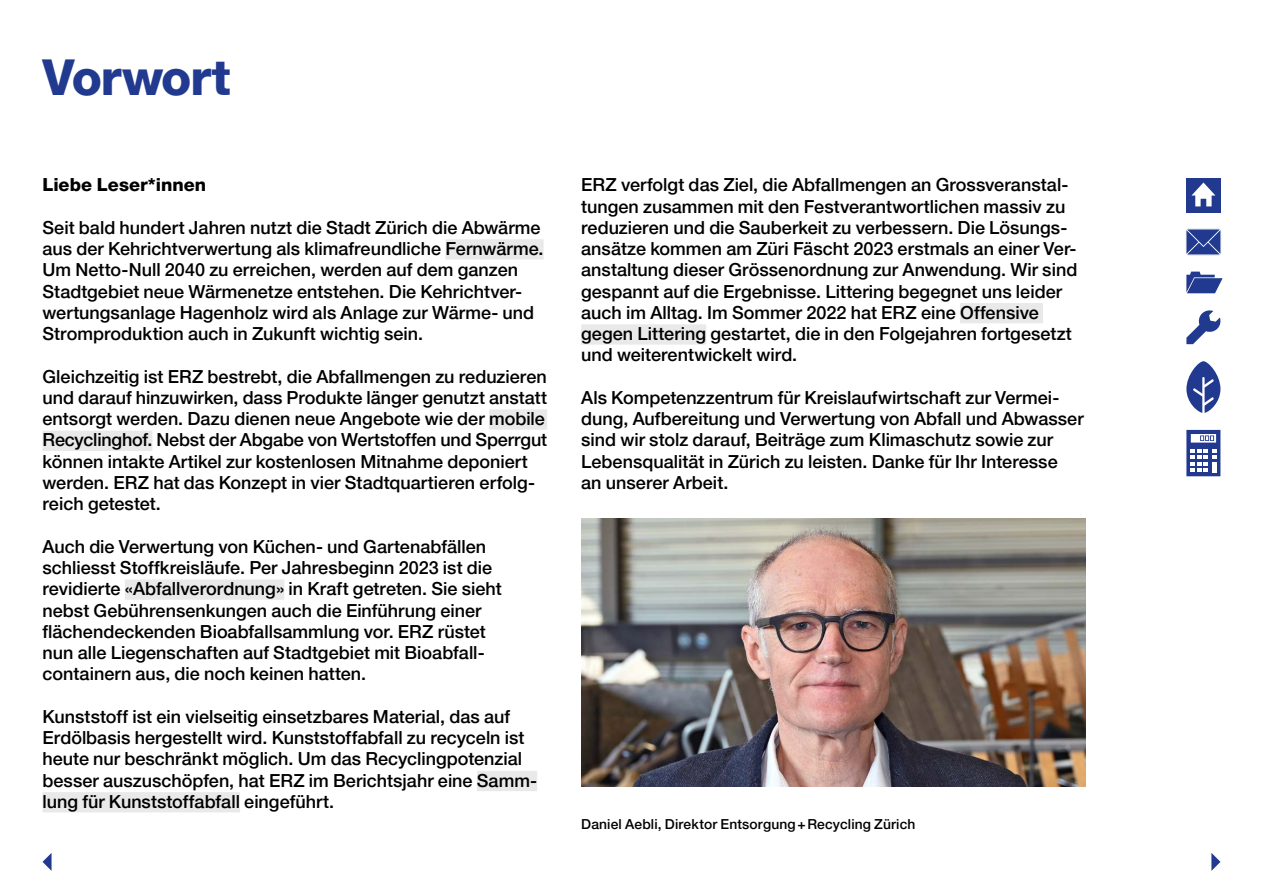
<style>
.page{position:relative;width:1263px;height:893px;background:#fff}
.page>*{position:absolute;margin:0;border:0;box-sizing:border-box;transform-origin:0 0}
.t1{font:800 49.5px "Helvetica Neue LT Pro";letter-spacing:-.025em;color:#213a8f}
.t2{font:500 18px/21.3px "Helvetica Neue LT Pro";color:#000}
.t3{font:800 18px "Helvetica Neue LT Pro";color:#000}
.t4{font:500 13.8px "Helvetica Neue LT Pro";letter-spacing:.01em;color:#000}
</style>
<div class="page">
<svg style="left:1186px;top:430px;width:34px;height:46px"></svg>
<svg style="left:1186px;top:361px;width:34px;height:52px"></svg>
<svg style="left:1186px;top:310px;width:35px;height:34px"></svg>
<svg style="left:1186px;top:271px;width:37px;height:23px"></svg>
<svg style="left:1185px;top:229px;width:36px;height:26px"></svg>
<div style="left:1186px;top:178px;width:34px;height:34px;background:#213a8f"></div>
<svg style="left:1191px;top:183px;width:24px;height:23px"></svg>
<div style="left:445px;top:239px;width:99px;height:21px;background:#e9e9e9"></div>
<div style="left:489px;top:409px;width:58px;height:21px;background:#e9e9e9"></div>
<div style="left:43px;top:431px;width:109px;height:20px;background:#e9e9e9"></div>
<div style="left:125px;top:579px;width:159px;height:21px;background:#e9e9e9"></div>
<div style="left:477px;top:771px;width:60px;height:20px;background:#e9e9e9"></div>
<div style="left:43px;top:792px;width:197px;height:20px;background:#e9e9e9"></div>
<div style="left:960px;top:303px;width:83px;height:20px;background:#e9e9e9"></div>
<div style="left:581px;top:324px;width:125px;height:21px;background:#e9e9e9"></div>
<img style="left:581px;top:519px;width:505px;height:268px">
<svg style="left:1211px;top:853px;width:9px;height:18px"></svg>
<svg style="left:43px;top:853px;width:9px;height:18px"></svg>
<h1 class="t1" style="left:43px;top:48px;width:190px">Vorwort</h1>
<p class="t3" style="left:43px;top:174px;width:165px">Liebe Leser*innen</p>
<p class="t2" style="left:43px;top:217px;width:503px">Seit bald hundert Jahren nutzt die Stadt Zürich die Abwärme aus der Kehrichtverwertung als klimafreundliche Fernwärme.<br>Um Netto-Null 2040 zu erreichen, werden auf dem ganzen Stadtgebiet neue Wärmenetze entstehen. Die Kehrichtver&shy;wertungsanlage Hagenholz wird als Anlage zur Wärme- und Stromproduktion auch in Zukunft wichtig sein.</p>
<p class="t2" style="left:43px;top:365px;width:506px">Gleichzeitig ist ERZ bestrebt, die Abfallmengen zu reduzieren und darauf hinzuwirken, dass Produkte länger genutzt anstatt entsorgt werden. Dazu dienen neue Angebote wie der mobile Recyclinghof. Nebst der Abgabe von Wertstoffen und Sperrgut können intakte Artikel zur kostenlosen Mitnahme deponiert werden. ERZ hat das Konzept in vier Stadtquartieren erfolg&shy;reich getestet.</p>
<p class="t2" style="left:43px;top:535px;width:461px">Auch die Verwertung von Küchen- und Gartenabfällen schliesst Stoffkreisläufe. Per Jahresbeginn 2023 ist die revidierte «Abfallverordnung» in Kraft getreten. Sie sieht nebst Gebührensenkungen auch die Einführung einer flächendeckenden Bioabfallsammlung vor. ERZ rüstet nun alle Liegenschaften auf Stadtgebiet mit Bioabfall&shy;containern aus, die noch keinen hatten.</p>
<p class="t2" style="left:43px;top:706px;width:496px">Kunststoff ist ein vielseitig einsetzbares Material, das auf Erdölbasis hergestellt wird. Kunststoffabfall zu recyceln ist heute nur beschränkt möglich. Um das Recyclingpotenzial besser auszuschöpfen, hat ERZ im Berichtsjahr eine Samm&shy;lung für Kunststoffabfall eingeführt.</p>
<p class="t2" style="left:581px;top:174px;width:498px">ERZ verfolgt das Ziel, die Abfallmengen an Grossveranstal&shy;tungen zusammen mit den Festverantwortlichen massiv zu reduzieren und die Sauberkeit zu verbessern. Die Lösungs&shy;ansätze kommen am Züri Fäscht 2023 erstmals an einer Ver&shy;anstaltung dieser Grössenordnung zur Anwendung. Wir sind gespannt auf die Ergebnisse. Littering begegnet uns leider auch im Alltag. Im Sommer 2022 hat ERZ eine Offensive gegen Littering gestartet, die in den Folgejahren fortgesetzt und weiterentwickelt wird.</p>
<p class="t2" style="left:581px;top:387px;width:504px">Als Kompetenzzentrum für Kreislaufwirtschaft zur Vermei&shy;dung, Aufbereitung und Verwertung von Abfall und Abwasser sind wir stolz darauf, Beiträge zum Klimaschutz sowie zur Lebensqualität in Zürich zu leisten. Danke für Ihr Interesse<br>an unserer Arbeit.</p>
<p class="t4" style="left:581px;top:816px;width:336px">Daniel Aebli, Direktor Entsorgung+Recycling Zürich</p>
</div>
